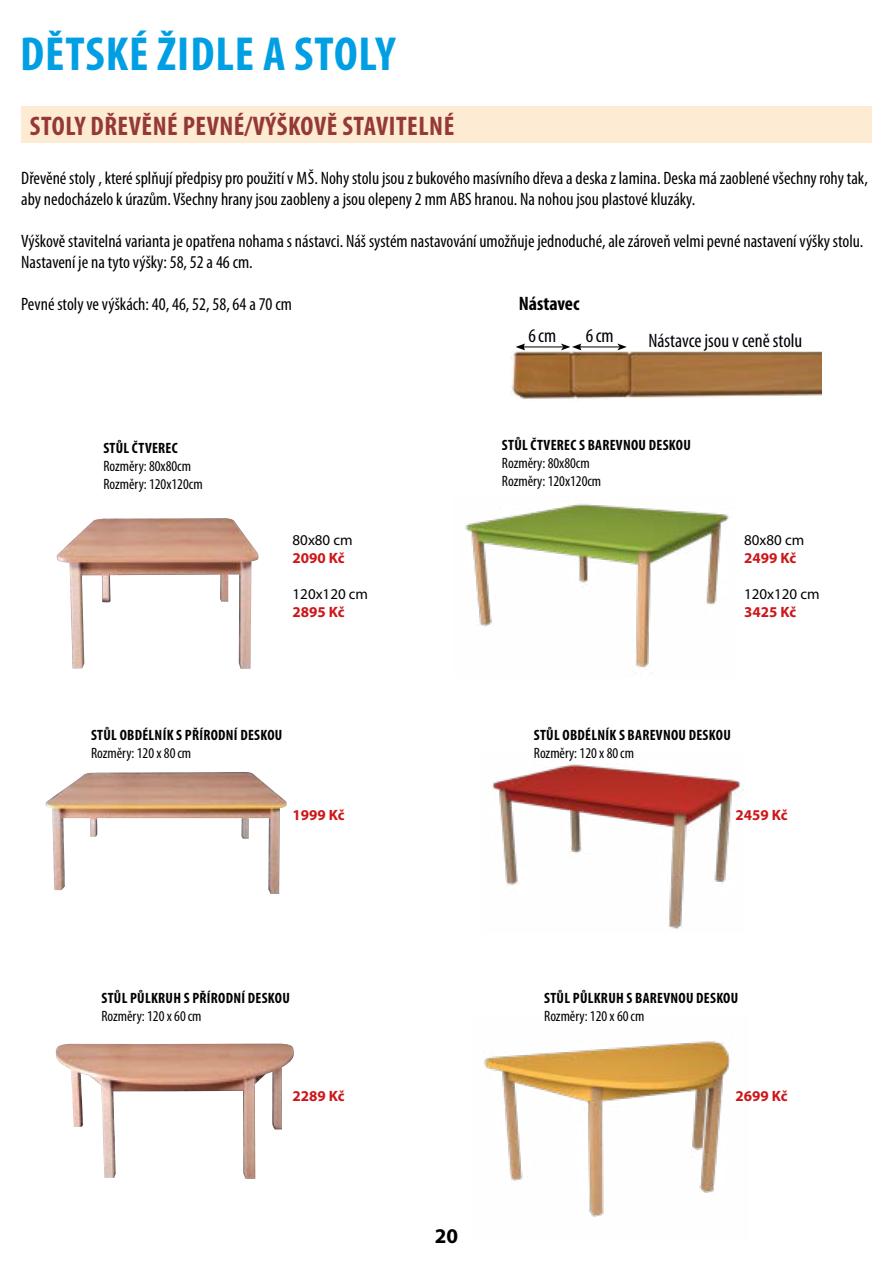
<style>
.page{position:relative;width:893px;height:1263px;background:#fff}
.page>*{position:absolute;margin:0;border:0;box-sizing:border-box;transform-origin:0 0}
.t1{font:700 condensed 48px "Myriad Pro";letter-spacing:.02em;color:#009fe3}
.t2{font:700 condensed 27px "Myriad Pro";letter-spacing:.02em;color:#953935}
.t3{font:700 21px "Myriad Pro";color:#000}
.t4{font:condensed 19.5px "Myriad Pro";color:#000}
.t5{font:700 condensed 19.5px "Myriad Pro";color:#000}
.t6{font:condensed 18px/21px "Myriad Pro";color:#000}
.t7{font:700 condensed 15px "Myriad Pro";letter-spacing:.02em;color:#000}
.t8{font:condensed 15px/18px "Myriad Pro";color:#000}
.t9{font:700 15px "Myriad Pro";color:#cd171a}
.t10{font:15px "Myriad Pro";color:#000}
</style>
<div class="page">
<img style="left:56px;top:518px;width:203px;height:151px">
<img style="left:55px;top:1044px;width:239px;height:135px">
<img style="left:45px;top:772px;width:242px;height:122px">
<img style="left:510px;top:351px;width:312px;height:48px">
<hr style="left:523px;top:347px;width:40px;height:1px;background:#000">
<svg style="left:516px;top:343px;width:9px;height:7px"></svg>
<hr style="left:579px;top:347px;width:41px;height:1px;background:#000">
<svg style="left:561px;top:343px;width:20px;height:7px"></svg>
<svg style="left:617px;top:343px;width:10px;height:7px"></svg>
<img style="left:465px;top:503px;width:264px;height:171px">
<img style="left:492px;top:764px;width:251px;height:165px">
<img style="left:484px;top:1041px;width:246px;height:176px">
<div style="left:21px;top:106px;width:851px;height:36px;background:#feebd3"></div>
<h1 class="t1" style="left:20px;top:28px;width:377px">DĚTSKÉ ŽIDLE A STOLY</h1>
<h2 class="t2" style="left:30px;top:111px;width:426px">STOLY DŘEVĚNÉ PEVNÉ/VÝŠKOVĚ STAVITELNÉ</h2>
<p class="t6" style="left:21px;top:167px;width:848px">Dřevěné stoly , které splňují předpisy pro použití v MŠ. Nohy stolu jsou z bukového masívního dřeva a deska z lamina. Deska má zaoblené všechny rohy tak, aby nedocházelo k úrazům. Všechny hrany jsou zaobleny a jsou olepeny 2 mm ABS hranou. Na nohou jsou plastové kluzáky.</p>
<p class="t6" style="left:21px;top:230px;width:844px">Výškově stavitelná varianta je opatřena nohama s nástavci. Náš systém nastavování umožňuje jednoduché, ale zároveň velmi pevné nastavení výšky stolu.<br>Nastavení je na tyto výšky: 58, 52 a 46 cm.</p>
<p class="t6" style="left:21px;top:293px;width:272px">Pevné stoly ve výškách: 40, 46, 52, 58, 64 a 70 cm</p>
<p class="t5" style="left:519px;top:293px;width:62px">Nástavec</p>
<p class="t4" style="left:528px;top:325px;width:29px">6cm</p>
<p class="t4" style="left:586px;top:325px;width:29px">6cm</p>
<p class="t4" style="left:648px;top:330px;width:155px">Nástavce jsou v ceně stolu</p>
<p class="t7" style="left:103px;top:440px;width:76px">STŮL ČTVEREC</p>
<p class="t8" style="left:103px;top:457px;width:101px">Rozměry: 80x80cm<br>Rozměry: 120x120cm</p>
<p class="t10" style="left:293px;top:532px;width:62px">80x80 cm</p>
<p class="t9" style="left:293px;top:549px;width:54px">2090 Kč</p>
<p class="t10" style="left:293px;top:585px;width:77px">120x120 cm</p>
<p class="t9" style="left:293px;top:603px;width:54px">2895 Kč</p>
<p class="t7" style="left:502px;top:436px;width:190px">STŮL ČTVEREC S BAREVNOU DESKOU</p>
<p class="t8" style="left:502px;top:454px;width:101px">Rozměry: 80x80cm<br>Rozměry: 120x120cm</p>
<p class="t10" style="left:744px;top:532px;width:62px">80x80 cm</p>
<p class="t9" style="left:744px;top:549px;width:54px">2499 Kč</p>
<p class="t10" style="left:744px;top:585px;width:77px">120x120 cm</p>
<p class="t9" style="left:744px;top:603px;width:54px">3425 Kč</p>
<p class="t7" style="left:91px;top:727px;width:193px">STŮL OBDÉLNÍK S PŘÍRODNÍ DESKOU</p>
<p class="t8" style="left:91px;top:745px;width:102px">Rozměry: 120 x 80cm</p>
<p class="t7" style="left:534px;top:727px;width:198px">STŮL OBDÉLNÍK S BAREVNOU DESKOU</p>
<p class="t8" style="left:534px;top:745px;width:102px">Rozměry: 120 x 80cm</p>
<p class="t9" style="left:293px;top:806px;width:54px">1999 Kč</p>
<p class="t9" style="left:735px;top:806px;width:54px">2459 Kč</p>
<p class="t7" style="left:101px;top:989px;width:190px">STŮL PŮLKRUH S PŘÍRODNÍ DESKOU</p>
<p class="t8" style="left:101px;top:1007px;width:102px">Rozměry: 120 x 60cm</p>
<p class="t7" style="left:544px;top:989px;width:196px">STŮL PŮLKRUH S BAREVNOU DESKOU</p>
<p class="t8" style="left:544px;top:1007px;width:102px">Rozměry: 120 x 60cm</p>
<p class="t9" style="left:293px;top:1087px;width:54px">2289 Kč</p>
<p class="t9" style="left:735px;top:1087px;width:54px">2699 Kč</p>
<p class="t3" style="left:435px;top:1224px;width:25px">20</p>
</div>
